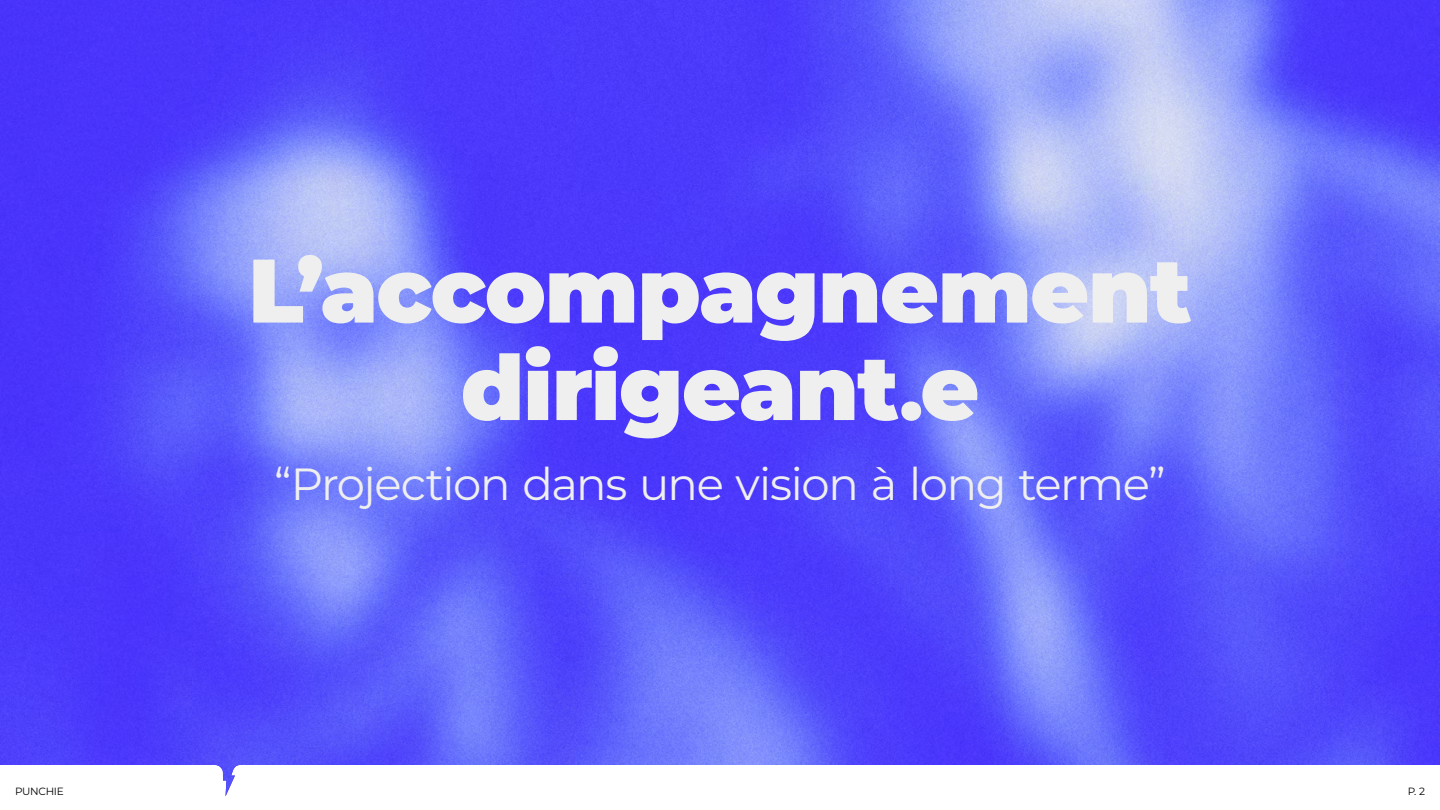
<style>
.page{position:relative;width:1440px;height:810px;background:#fff}
.page>*{position:absolute;margin:0;border:0;box-sizing:border-box;transform-origin:0 0}
.t1{font:900 90px/97.5px "Montserrat";letter-spacing:-.01em;color:#efefef;text-align:center}
.t2{font:45px "Montserrat";letter-spacing:-.03em;color:#efefef}
.t3{font:10.5px "Montserrat";letter-spacing:-.03em;color:#000}
.s1{font-size:75px}
</style>
<div class="page">
<img style="left:0;top:0;width:1440px;height:796px">
<h1 class="t1" style="left:248px;top:240px;width:945px">L’accompagnement dirigeant<span class="s1">.</span>e</h1>
<p class="t2" style="left:274px;top:454px;width:893px">“Projection dans une vision à long terme”</p>
<p class="t3" style="left:15px;top:784px;width:50px">PUNCHIE</p>
<p class="t3" style="left:1408px;top:784px;width:19px">P. 2</p>
</div>
